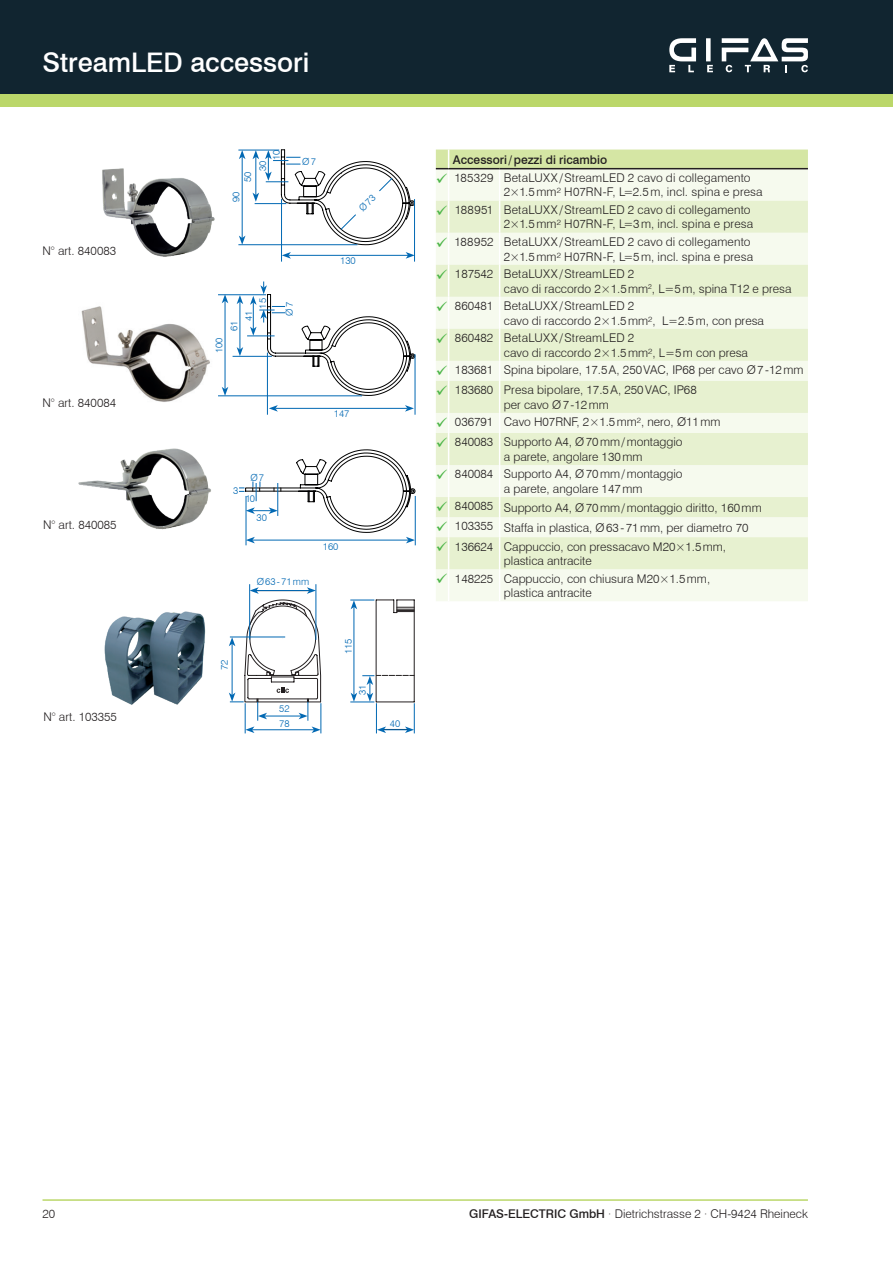
<style>
.page{position:relative;width:893px;height:1263px;background:#fff}
.page>*{position:absolute;margin:0;border:0;box-sizing:border-box;transform-origin:0 0}
.t1{font:500 27px "Swiss 721 BT";color:#fff}
.t2{font:300 12px/14.4px "Swiss 721 BT";color:#231f20}
.t3{font:500 12px "Swiss 721 BT";color:#231f20}
.t4{font:300 9.75px/14.5px "Swiss 721 BT";color:#0168b3}
.s1{color:#4bb547}
.s2{font-style:italic}
.s3{font-weight:500}
</style>
<div class="page">
<div style="left:0;top:89px;width:893px;height:17px;background:#bbd76a"></div>
<div style="left:0;top:0;width:893px;height:94px;background:#112530"></div>
<hr style="left:43px;top:1199px;width:765px;height:2px;background:#bbd76a">
<div style="left:706px;top:38px;width:5px;height:23px;background:#fff"></div>
<svg style="left:669px;top:38px;width:27px;height:34px"></svg>
<svg style="left:707px;top:65px;width:6px;height:7px"></svg>
<svg style="left:722px;top:38px;width:86px;height:34px"></svg>
<div style="left:436px;top:169px;width:372px;height:432px;background:#f6faee"></div>
<svg style="left:436px;top:201px;width:372px;height:368px;background:#edf4dc"></svg>
<hr style="left:499px;top:169px;width:1px;height:32px;background:#fff">
<hr style="left:499px;top:201px;width:1px;height:32px;background:#fff">
<hr style="left:499px;top:233px;width:1px;height:32px;background:#fff">
<hr style="left:499px;top:265px;width:1px;height:32px;background:#fff">
<hr style="left:499px;top:297px;width:1px;height:32px;background:#fff">
<hr style="left:499px;top:329px;width:1px;height:32px;background:#fff">
<svg style="left:499px;top:361px;width:1px;height:20px"></svg>
<hr style="left:499px;top:381px;width:1px;height:32px;background:#fff">
<svg style="left:499px;top:413px;width:1px;height:20px"></svg>
<hr style="left:448px;top:169px;width:1px;height:32px;background:#fff">
<hr style="left:448px;top:201px;width:1px;height:32px;background:#fff">
<hr style="left:448px;top:233px;width:1px;height:32px;background:#fff">
<hr style="left:448px;top:265px;width:1px;height:32px;background:#fff">
<hr style="left:448px;top:297px;width:1px;height:32px;background:#fff">
<hr style="left:448px;top:329px;width:1px;height:32px;background:#fff">
<svg style="left:448px;top:361px;width:1px;height:20px"></svg>
<hr style="left:448px;top:381px;width:1px;height:32px;background:#fff">
<svg style="left:448px;top:413px;width:1px;height:20px"></svg>
<hr style="left:448px;top:433px;width:1px;height:32px;background:#fff">
<hr style="left:448px;top:465px;width:1px;height:32px;background:#fff">
<svg style="left:448px;top:497px;width:1px;height:40px"></svg>
<hr style="left:448px;top:537px;width:1px;height:32px;background:#fff">
<hr style="left:448px;top:569px;width:1px;height:32px;background:#fff">
<hr style="left:499px;top:433px;width:1px;height:32px;background:#fff">
<hr style="left:499px;top:465px;width:1px;height:32px;background:#fff">
<svg style="left:499px;top:497px;width:1px;height:40px"></svg>
<hr style="left:499px;top:537px;width:1px;height:32px;background:#fff">
<hr style="left:499px;top:569px;width:1px;height:32px;background:#fff">
<svg style="left:436px;top:150px;width:372px;height:19px;background:#cbda9c"></svg>
<img style="left:78px;top:448px;width:133px;height:82px">
<hr style="left:415px;top:496px;width:1px;height:49px;background:#0168b3">
<hr style="left:246px;top:496px;width:1px;height:49px;background:#0168b3">
<svg style="left:239px;top:450px;width:176px;height:93px"></svg>
<img style="left:102px;top:168px;width:113px;height:89px">
<hr style="left:281px;top:199px;width:1px;height:63px;background:#0168b3">
<hr style="left:414px;top:199px;width:1px;height:63px;background:#0168b3">
<hr style="left:255px;top:203px;width:31px;height:1px;background:#0168b3">
<hr style="left:238px;top:150px;width:41px;height:1px;background:#0168b3">
<hr style="left:238px;top:244px;width:119px;height:1px;background:#0168b3">
<hr style="left:288px;top:255px;width:120px;height:1px;background:#0168b3">
<svg style="left:282px;top:252px;width:9px;height:7px"></svg>
<svg style="left:406px;top:252px;width:8px;height:7px"></svg>
<hr style="left:242px;top:157px;width:1px;height:81px;background:#0168b3">
<svg style="left:239px;top:150px;width:6px;height:9px"></svg>
<svg style="left:239px;top:236px;width:6px;height:9px"></svg>
<hr style="left:256px;top:157px;width:1px;height:38px;background:#0168b3">
<svg style="left:252px;top:150px;width:7px;height:9px"></svg>
<svg style="left:252px;top:193px;width:7px;height:9px"></svg>
<img style="left:104px;top:611px;width:102px;height:94px">
<hr style="left:415px;top:354px;width:1px;height:61px;background:#0168b3">
<hr style="left:267px;top:353px;width:1px;height:62px;background:#0168b3">
<hr style="left:218px;top:396px;width:144px;height:1px;background:#0168b3">
<hr style="left:233px;top:356px;width:39px;height:1px;background:#0168b3">
<hr style="left:218px;top:294px;width:48px;height:1px;background:#0168b3">
<hr style="left:225px;top:301px;width:1px;height:88px;background:#0168b3">
<svg style="left:222px;top:294px;width:6px;height:9px"></svg>
<svg style="left:222px;top:387px;width:6px;height:9px"></svg>
<svg style="left:237px;top:281px;width:178px;height:131px"></svg>
<img style="left:81px;top:306px;width:129px;height:96px">
<hr style="left:414px;top:600px;width:1px;height:102px;background:#231f20">
<hr style="left:376px;top:600px;width:1px;height:102px;background:#231f20">
<svg style="left:377px;top:726px;width:37px;height:7px"></svg>
<hr style="left:256px;top:590px;width:53px;height:1px;background:#0168b3">
<svg style="left:250px;top:587px;width:9px;height:7px"></svg>
<svg style="left:307px;top:587px;width:9px;height:7px"></svg>
<hr style="left:354px;top:607px;width:1px;height:88px;background:#0168b3">
<hr style="left:249px;top:584px;width:1px;height:55px;background:#0168b3">
<svg style="left:350px;top:600px;width:64px;height:13px"></svg>
<svg style="left:350px;top:675px;width:64px;height:28px"></svg>
<hr style="left:316px;top:584px;width:1px;height:56px;background:#0168b3">
<hr style="left:414px;top:703px;width:1px;height:30px;background:#0168b3">
<hr style="left:376px;top:703px;width:1px;height:30px;background:#0168b3">
<hr style="left:321px;top:703px;width:1px;height:30px;background:#0168b3">
<svg style="left:229px;top:600px;width:92px;height:133px"></svg>
<svg style="left:265px;top:150px;width:150px;height:96px"></svg>
<h1 class="t1" style="left:43px;top:46px;width:268px">StreamLED accessori</h1>
<p class="t2" style="left:43px;top:244px;width:75px">N° art. 840083</p>
<p class="t2" style="left:43px;top:396px;width:75px">N° art. 840084</p>
<p class="t2" style="left:43px;top:518px;width:75px">N° art. 840085</p>
<p class="t2" style="left:43px;top:709px;width:75px">N° art. 103355</p>
<p class="t4" style="left:269px;top:160px;width:11px;rotate:-90deg">10</p>
<p class="t4" style="left:255px;top:171px;width:12px;rotate:-90deg">30</p>
<p class="t4" style="left:240px;top:182px;width:12px;rotate:-90deg">50</p>
<p class="t4" style="left:229px;top:202px;width:12px;rotate:-90deg">90</p>
<p class="t4" style="left:302px;top:154px;width:15px">Ø7</p>
<p class="t4" style="left:255px;top:308px;width:12px;rotate:-90deg">15</p>
<p class="t4" style="left:282px;top:316px;width:15px;rotate:-90deg">Ø7</p>
<p class="t4" style="left:227px;top:321px;width:12px;text-indent:-10px;rotate:-90deg">61<br>41</p>
<p class="t4" style="left:212px;top:353px;width:17px;rotate:-90deg">100</p>
<p class="t4" style="left:340px;top:254px;width:17px">130</p>
<p class="t4" style="left:334px;top:406px;width:17px">147</p>
<p class="t4" style="left:233px;top:483px;width:7px">3</p>
<p class="t4" style="left:250px;top:470px;width:15px">Ø7</p>
<p class="t4" style="left:245px;top:491px;width:11px">10</p>
<p class="t4" style="left:257px;top:510px;width:12px">30</p>
<p class="t4" style="left:257px;top:574px;width:54px">Ø63-71mm</p>
<p class="t4" style="left:323px;top:539px;width:17px">160</p>
<p class="t4" style="left:217px;top:670px;width:12px;rotate:-90deg">72</p>
<p class="t4" style="left:279px;top:701px;width:12px">52</p>
<p class="t4" style="left:279px;top:716px;width:12px">78</p>
<p class="t4" style="left:341px;top:654px;width:17px;rotate:-90deg">115</p>
<p class="t4" style="left:355px;top:695px;width:12px;rotate:-90deg">31</p>
<p class="t4" style="left:390px;top:716px;width:12px">40</p>
<p class="t3" style="left:453px;top:152px;width:156px">Accessori/pezzi di ricambio</p>
<p class="t2" style="left:504px;top:170px;width:260px;text-indent:-68px"><span class="s1">✓</span> 185329 BetaLUXX/StreamLED 2 cavo di collegamento<br>2×1.5mm² H07RN-F, L=2.5m, incl. spina e presa</p>
<p class="t2" style="left:436px;top:202px;width:319px;text-align:right"><span class="s1">✓</span> 188951 BetaLUXX/StreamLED 2 cavo di collegamento<br>2×1.5mm² H07RN-F, L=3m, incl. spina e presa</p>
<p class="t2" style="left:436px;top:235px;width:319px;text-align:right"><span class="s1">✓</span> 188952 BetaLUXX/StreamLED 2 cavo di collegamento<br>2×1.5mm² H07RN-F, L=5m, incl. spina e presa</p>
<p class="t2" style="left:504px;top:267px;width:289px;text-indent:-68px"><span class="s1">✓</span> 187542 BetaLUXX/StreamLED 2<br>cavo di raccordo 2<span class="s2">×</span>1.5mm<sup>2</sup>, L=5m, spina T12 e presa</p>
<p class="t2" style="left:504px;top:299px;width:262px;text-indent:-68px"><span class="s1">✓</span> 860481 BetaLUXX/StreamLED 2<br>cavo di raccordo 2×1.5mm², L=2.5m, con presa</p>
<p class="t2" style="left:504px;top:331px;width:246px;text-indent:-68px"><span class="s1">✓</span> 860482 BetaLUXX/StreamLED 2<br>cavo di raccordo 2×1.5mm², L=5m con presa</p>
<p class="t2" style="left:436px;top:363px;width:369px"><span class="s1">✓</span> 183681 Spina bipolare, 17.5A, 250VAC, IP68 per cavo Ø7-12mm</p>
<p class="t2" style="left:504px;top:383px;width:194px;text-indent:-68px"><span class="s1">✓</span> 183680 Presa bipolare, 17.5A, 250VAC, IP68 per cavo Ø7-12mm</p>
<p class="t2" style="left:436px;top:415px;width:286px"><span class="s1">✓</span> 036791 Cavo H07RNF, 2×1.5mm², nero, Ø11mm</p>
<p class="t2" style="left:504px;top:435px;width:180px;text-indent:-68px"><span class="s1">✓</span> 840083 Supporto A4, Ø70mm/montaggio a parete, angolare 130mm</p>
<p class="t2" style="left:504px;top:467px;width:180px;text-indent:-68px"><span class="s1">✓</span> 840084 Supporto A4, Ø70mm/montaggio a parete, angolare 147mm</p>
<p class="t2" style="left:436px;top:500px;width:327px"><span class="s1">✓</span> 840085 Supporto A4, Ø70mm/montaggio diritto, 160mm</p>
<p class="t2" style="left:436px;top:520px;width:314px"><span class="s1">✓</span> 103355 Staffa in plastica, Ø63-71mm, per diametro 70</p>
<p class="t2" style="left:504px;top:539px;width:224px;text-indent:-68px"><span class="s1">✓</span> 136624 Cappuccio, con pressacavo M20×1.5mm, plastica antracite</p>
<p class="t2" style="left:504px;top:571px;width:208px;text-indent:-68px"><span class="s1">✓</span> 148225 Cappuccio, con chiusura M20×1.5mm, plastica antracite</p>
<p class="t2" style="left:43px;top:1207px;width:14px">20</p>
<p class="t2" style="left:469px;top:1207px;width:340px"><span class="s3">GIFAS-ELECTRIC GmbH</span> · Dietrichstrasse 2 · CH-9424 Rheineck</p>
</div>
